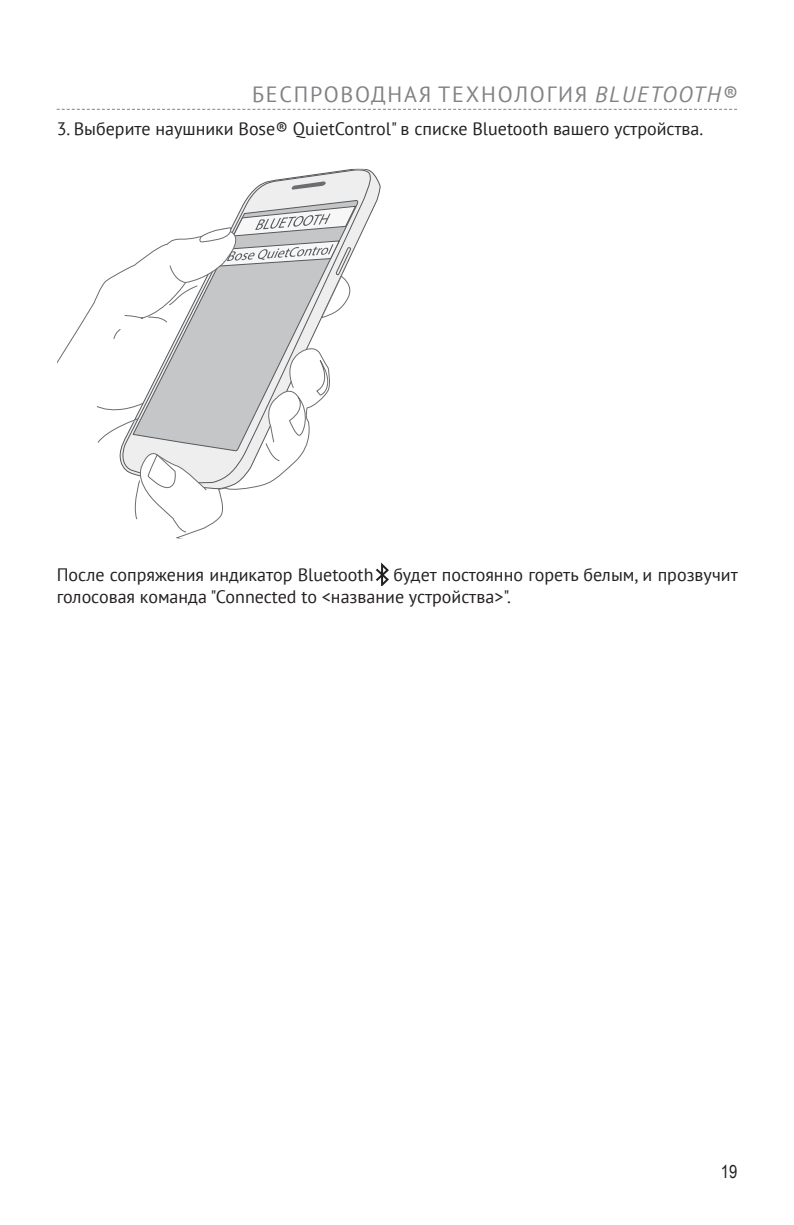
<style>
.page{position:relative;width:794px;height:1225px;background:#fff}
.page>*{position:absolute;margin:0;border:0;box-sizing:border-box;transform-origin:0 0}
.t1{font:22px "PT Sans";letter-spacing:.08em;color:#808285}
.t2{font:18px/22px "PT Sans";color:#231f20}
.t3{font:18px "Arial Narrow";color:#231f20}
.s1{font-style:italic}
</style>
<div class="page">
<svg style="left:57px;top:109px;width:680px;height:1px"></svg>
<svg style="left:376px;top:562px;width:12px;height:23px"></svg>
<svg style="left:245px;top:169px;width:127px;height:72px"></svg>
<svg style="left:290px;top:181px;width:39px;height:9px"></svg>
<svg style="left:242px;top:200px;width:116px;height:129px"></svg>
<svg style="left:119px;top:329px;width:211px;height:210px"></svg>
<svg style="left:57px;top:254px;width:185px;height:198px"></svg>
<svg style="left:148px;top:206px;width:208px;height:116px"></svg>
<p class="t1" style="left:252px;top:80px;width:487px">БЕСПРОВОДНАЯ ТЕХНОЛОГИЯ <span class="s1">BLUETOOTH®</span></p>
<p class="t2" style="left:57px;top:118px;width:648px">3. Выберите наушники Bose® QuietControl" в списке Bluetooth вашего устройства.</p>
<p class="t2" style="left:57px;top:563px;width:682px">После сопряжения индикатор Bluetooth будет постоянно гореть белым, и прозвучит голосовая команда "Connected to &lt;название устройства&gt;".</p>
<p class="t3" style="left:721px;top:1158px;width:18px">19</p>
</div>
